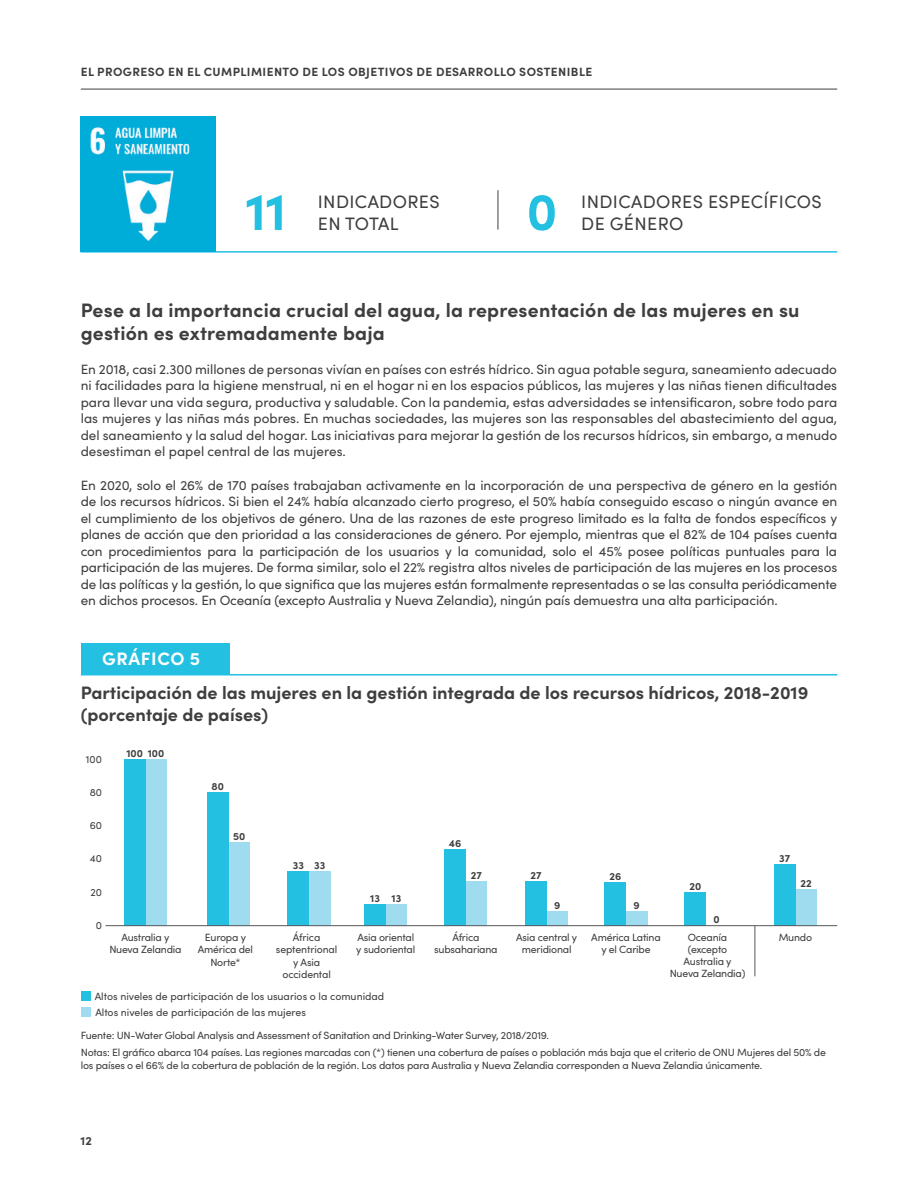
<style>
.page{position:relative;width:918px;height:1188px;background:#fff}
.page>*{position:absolute;margin:0;border:0;box-sizing:border-box;transform-origin:0 0}
.t1{font:700 52.5px "Sofia Pro";color:#24c0e2}
.t2{font:700 19.5px/23.4px "Sofia Pro";letter-spacing:.01em;color:#3e3e3f}
.t3{font:700 18px/21.6px "Sofia Pro";color:#3e3e3f}
.t4{font:18px/21.6px "Sofia Pro";letter-spacing:.02em;color:#3e3e3f}
.t5{font:700 18px "Sofia Pro";letter-spacing:.035em;color:#fff}
.t6{font:13.5px/16.5px "Sofia Pro";letter-spacing:-.01em;color:#3e3e3f;text-align:justify}
.t7{font:700 12px "Sofia Pro";letter-spacing:.035em;color:#3e3e3f}
.t8{font:10.5px/12.6px "Sofia Pro";letter-spacing:-.02em;color:#3e3e3f;text-align:center}
.t9{font:10.5px/16px "Sofia Pro";color:#3e3e3f}
.t10{font:700 10.5px "Sofia Pro";color:#3e3e3f}
</style>
<div class="page">
<hr style="left:81px;top:89px;width:756px;height:1px;background:#3e3e3f">
<div style="left:81px;top:991px;width:10px;height:10px;background:#24c0e2"></div>
<div style="left:81px;top:1007px;width:10px;height:10px;background:#a0dcef"></div>
<hr style="left:81px;top:674px;width:756px;height:2px;background:#24c0e2">
<div style="left:81px;top:644px;width:149px;height:30px;background:#24c0e2"></div>
<hr style="left:81px;top:251px;width:756px;height:2px;background:#24c0e2">
<hr style="left:755px;top:926px;width:1px;height:50px;background:#57585a">
<div style="left:466px;top:881px;width:21px;height:45px;background:#a0dcef"></div>
<div style="left:445px;top:849px;width:21px;height:77px;background:#24c0e2"></div>
<div style="left:386px;top:904px;width:21px;height:22px;background:#a0dcef"></div>
<div style="left:365px;top:904px;width:21px;height:22px;background:#24c0e2"></div>
<div style="left:547px;top:911px;width:21px;height:15px;background:#a0dcef"></div>
<div style="left:525px;top:881px;width:22px;height:45px;background:#24c0e2"></div>
<div style="left:228px;top:843px;width:22px;height:83px;background:#a0dcef"></div>
<div style="left:207px;top:793px;width:21px;height:133px;background:#24c0e2"></div>
<div style="left:309px;top:871px;width:21px;height:55px;background:#a0dcef"></div>
<div style="left:288px;top:871px;width:21px;height:55px;background:#24c0e2"></div>
<div style="left:626px;top:911px;width:21px;height:15px;background:#a0dcef"></div>
<div style="left:605px;top:883px;width:21px;height:43px;background:#24c0e2"></div>
<div style="left:145px;top:759px;width:22px;height:167px;background:#a0dcef"></div>
<div style="left:124px;top:759px;width:21px;height:167px;background:#24c0e2"></div>
<div style="left:795px;top:889px;width:22px;height:37px;background:#a0dcef"></div>
<div style="left:774px;top:864px;width:21px;height:62px;background:#24c0e2"></div>
<div style="left:685px;top:892px;width:21px;height:34px;background:#24c0e2"></div>
<hr style="left:106px;top:925px;width:731px;height:1px;background:#57585a">
<hr style="left:498px;top:190px;width:1px;height:40px;background:#3e3e3f">
<img style="left:81px;top:117px;width:134px;height:134px">
<p class="t7" style="left:81px;top:62px;width:513px">EL PROGRESO EN EL CUMPLIMIENTO DE LOS OBJETIVOS DE DESARROLLO SOSTENIBLE</p>
<h1 class="t1" style="left:245px;top:171px;width:42px">11</h1>
<h1 class="t1" style="left:527px;top:171px;width:32px">0</h1>
<h3 class="t4" style="left:318px;top:190px;width:123px">INDICADORES<br>EN TOTAL</h3>
<h3 class="t4" style="left:581px;top:190px;width:242px">INDICADORES ESPECÍFICOS<br>DE GÉNERO</h3>
<h2 class="t2" style="left:81px;top:297px;width:720px">Pese a la importancia crucial del agua, la representación de las mujeres en su gestión es extremadamente baja</h2>
<p class="t6" style="left:81px;top:360px;width:758px">En 2018, casi 2.300 millones de personas vivían en países con estrés hídrico. Sin agua potable segura, saneamiento adecuado ni facilidades para la higiene menstrual, ni en el hogar ni en los espacios públicos, las mujeres y las niñas tienen dificultades para llevar una vida segura, productiva y saludable. Con la pandemia, estas adversidades se intensificaron, sobre todo para las mujeres y las niñas más pobres. En muchas sociedades, las mujeres son las responsables del abastecimiento del agua, del saneamiento y la salud del hogar. Las iniciativas para mejorar la gestión de los recursos hídricos, sin embargo, a menudo desestiman el papel central de las mujeres.</p>
<p class="t6" style="left:81px;top:476px;width:758px">En 2020, solo el 26% de 170 países trabajaban activamente en la incorporación de una perspectiva de género en la gestión de los recursos hídricos. Si bien el 24% había alcanzado cierto progreso, el 50% había conseguido escaso o ningún avance en el cumplimiento de los objetivos de género. Una de las razones de este progreso limitado es la falta de fondos específicos y planes de acción que den prioridad a las consideraciones de género. Por ejemplo, mientras que el 82% de 104 países cuenta con procedimientos para la participación de los usuarios y la comunidad, solo el 45% posee políticas puntuales para la participación de las mujeres. De forma similar, solo el 22% registra altos niveles de participación de las mujeres en los procesos de las políticas y la gestión, lo que significa que las mujeres están formalmente representadas o se las consulta periódicamente en dichos procesos. En Oceanía (excepto Australia y Nueva Zelandia), ningún país demuestra una alta participación.</p>
<h3 class="t5" style="left:102px;top:645px;width:100px">GRÁFICO 5</h3>
<h3 class="t3" style="left:81px;top:681px;width:729px">Participación de las mujeres en la gestión integrada de los recursos hídricos, 2018-2019 (porcentaje de países)</h3>
<p class="t8" style="left:86px;top:753px;width:18px">100</p>
<p class="t8" style="left:90px;top:786px;width:14px">80</p>
<p class="t8" style="left:90px;top:819px;width:14px">60</p>
<p class="t8" style="left:90px;top:852px;width:14px">40</p>
<p class="t8" style="left:90px;top:885px;width:13px">20</p>
<p class="t8" style="left:96px;top:918px;width:8px">0</p>
<p class="t10" style="left:127px;top:745px;width:39px">100 100</p>
<p class="t8" style="left:109px;top:930px;width:74px">Australia y<br>Nueva Zelandia</p>
<p class="t10" style="left:212px;top:779px;width:14px">80</p>
<p class="t10" style="left:233px;top:829px;width:14px">50</p>
<p class="t8" style="left:198px;top:930px;width:57px">Europa y<br>América del<br>Norte*</p>
<p class="t10" style="left:293px;top:857px;width:34px">33 33</p>
<p class="t8" style="left:276px;top:930px;width:63px">África septentrional y Asia occidental</p>
<p class="t10" style="left:370px;top:890px;width:32px">13 13</p>
<p class="t8" style="left:356px;top:930px;width:61px;text-align:left">Asia oriental y sudoriental</p>
<p class="t9" style="left:95px;top:988px;width:291px">Altos niveles de participación de los usuarios o la comunidad<br>Altos niveles de participación de las mujeres</p>
<p class="t10" style="left:449px;top:835px;width:14px">46</p>
<p class="t10" style="left:471px;top:867px;width:13px">27</p>
<p class="t8" style="left:434px;top:930px;width:65px">África subsahariana</p>
<p class="t10" style="left:531px;top:867px;width:13px">27</p>
<p class="t10" style="left:554px;top:897px;width:8px">9</p>
<p class="t8" style="left:516px;top:930px;width:63px">Asia central y meridional</p>
<p class="t10" style="left:609px;top:869px;width:13px">26</p>
<p class="t10" style="left:634px;top:897px;width:8px">9</p>
<p class="t8" style="left:591px;top:930px;width:71px">América Latina y el Caribe</p>
<p class="t10" style="left:690px;top:879px;width:13px">20</p>
<p class="t10" style="left:714px;top:912px;width:8px">0</p>
<p class="t8" style="left:670px;top:930px;width:77px;line-height:12px">Oceanía (excepto<br>Australia y<br>Nueva Zelandia)</p>
<p class="t10" style="left:779px;top:850px;width:13px">37</p>
<p class="t10" style="left:800px;top:875px;width:13px">22</p>
<p class="t8" style="left:779px;top:930px;width:35px">Mundo</p>
<p class="t8" style="left:81px;top:1027px;width:747px;line-height:16.8px;text-align:left">Fuente: UN-Water Global Analysis and Assessment of Sanitation and Drinking-Water Survey, 2018/2019.<br>Notas: El gráfico abarca 104 países. Las regiones marcadas con (*) tienen una cobertura de países o población más baja que el criterio de ONU Mujeres del 50% de</p>
<p class="t8" style="left:81px;top:1058px;width:683px">los países o el 66% de la cobertura de población de la región. Los datos para Australia y Nueva Zelandia corresponden a Nueva Zelandia únicamente.</p>
<p class="t7" style="left:81px;top:1132px;width:13px">12</p>
</div>
